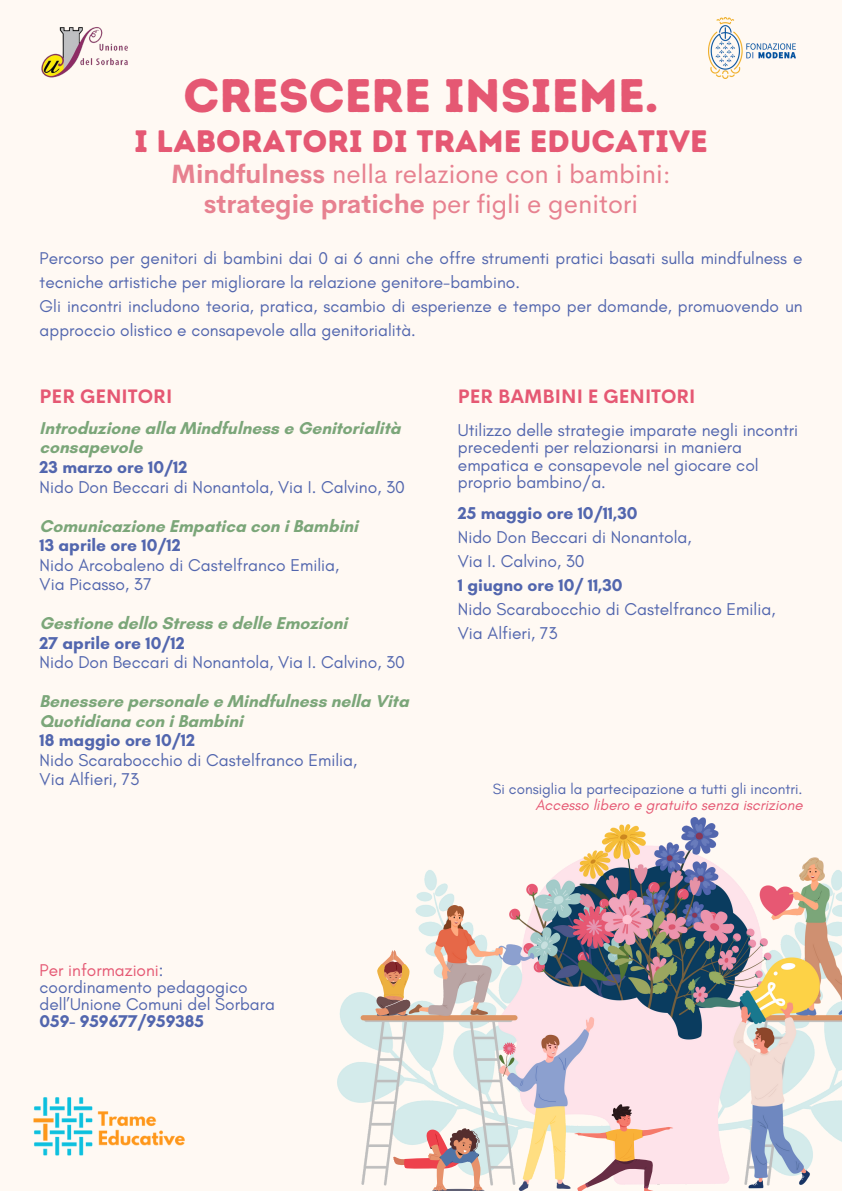
<style>
.page{position:relative;width:842px;height:1191px;background:#fff}
.page>*{position:absolute;margin:0;border:0;box-sizing:border-box;transform-origin:0 0}
.t1{font:47px "Intro Rust Base";color:#e55873}
.t2{font:31px "Intro Rust Base";color:#e55873}
.t3{font:25.9px/29.7px "Cerebri Sans";color:#e78190;text-align:center}
.t4{font:700 19.1px "Cerebri Sans";color:#e55873}
.t5{font:17.4px/19.5px "Glacial Indifference";color:#5266ae}
.t6{font:700 17.4px/19.5px "Glacial Indifference";color:#7ba679}
.t7{font:17.3px/24px "Glacial Indifference";color:#5266ae}
.t8{font:15.1px "Glacial Indifference";color:#5266ae}
.t9{font:italic 15.1px "Glacial Indifference";color:#e55873}
.s1{font-weight:700}
.s2{color:#5266ae}
.s3{font-weight:400;color:#5266ae}
.s4{font-weight:700;color:#7ba679}
.s5{color:#e55873}
</style>
<div class="page">
<div style="left:0;top:0;width:842px;height:1190px;background:#fff9f3"></div>
<img style="left:41px;top:27px;width:87px;height:51px">
<img style="left:708px;top:17px;width:87px;height:61px">
<img style="left:338px;top:817px;width:504px;height:373px">
<svg style="left:375px;top:950px;width:36px;height:65px"></svg>
<svg style="left:574px;top:1103px;width:99px;height:88px"></svg>
<svg style="left:393px;top:1127px;width:91px;height:63px"></svg>
<img style="left:33px;top:1097px;width:152px;height:59px">
<h1 class="t1" style="left:183px;top:67px;width:476px">CRESCERE INSIEME.</h1>
<h2 class="t2" style="left:134px;top:123px;width:575px">I LABORATORI DI TRAME EDUCATIVE</h2>
<h3 class="t3" style="left:171px;top:159px;width:501px"><span class="s1">Mindfulness</span> nella relazione con i bambini: <span class="s1">strategie pratiche</span> per figli e genitori</h3>
<h2 class="t7" style="left:40px;top:246px;width:764px">Percorso per genitori di bambini dai 0 ai 6 anni che offre strumenti pratici basati sulla mindfulness e tecniche artistiche per migliorare la relazione genitore-bambino.<br>Gli incontri includono teoria, pratica, scambio di esperienze e tempo per domande, promuovendo un approccio olistico e consapevole alla genitorialità.</h2>
<p class="t4" style="left:40px;top:384px;width:134px">PER GENITORI</p>
<h3 class="t6" style="left:40px;top:418px;width:367px">Introduzione alla Mindfulness e Genitorialità consapevole<br><span class="s2">23 marzo ore 10/12<br></span><span class="s3">Nido Don Beccari di Nonantola, Via I. Calvino, 30</span></h3>
<h2 class="t5" style="left:40px;top:515px;width:320px"><span class="s4">Comunicazione Empatica con i Bambini<br></span><span class="s1">13 aprile ore 10/12<br></span>Nido Arcobaleno di Castelfranco Emilia,<br>Via Picasso, 37</h2>
<h3 class="t5" style="left:40px;top:613px;width:367px"><span class="s4">Gestione dello Stress e delle Emozioni<br></span><span class="s1">27 aprile ore 10/12<br></span>Nido Don Beccari di Nonantola, Via I. Calvino, 30</h3>
<h3 class="t6" style="left:40px;top:691px;width:371px">Benessere personale e Mindfulness nella Vita<br>Quotidiana con i Bambini<br><span class="s2">18 maggio ore 10/12<br></span><span class="s3">Nido Scarabocchio di Castelfranco Emilia,<br>Via Alfieri, 73</span></h3>
<p class="t4" style="left:458px;top:384px;width:239px">PER BAMBINI E GENITORI</p>
<p class="t5" style="left:458px;top:421px;width:342px;line-height:17.2px">Utilizzo delle strategie imparate negli incontri precedenti per relazionarsi in maniera empatica e consapevole nel giocare col proprio bambino/a.</p>
<p class="t5" style="left:458px;top:500px;width:319px;line-height:24px"><span class="s1">25 maggio ore 10/11,30<br></span>Nido Don Beccari di Nonantola,<br>Via I. Calvino, 30<br><span class="s1">1 giugno ore 10/ 11,30<br></span>Nido Scarabocchio di Castelfranco Emilia,<br>Via Alfieri, 73</p>
<h3 class="t8" style="left:493px;top:779px;width:311px">Si consiglia la partecipazione a tutti gli incontri.</h3>
<h3 class="t9" style="left:535px;top:795px;width:269px">Accesso libero e gratuito senza iscrizione</h3>
<h3 class="t7" style="left:40px;top:960px;width:237px;line-height:17.2px"><span class="s5">Per informazioni</span>: coordinamento pedagogico dell’Unione Comuni del Sorbara<br><span class="s1">059- 959677/959385</span></h3>
</div>
